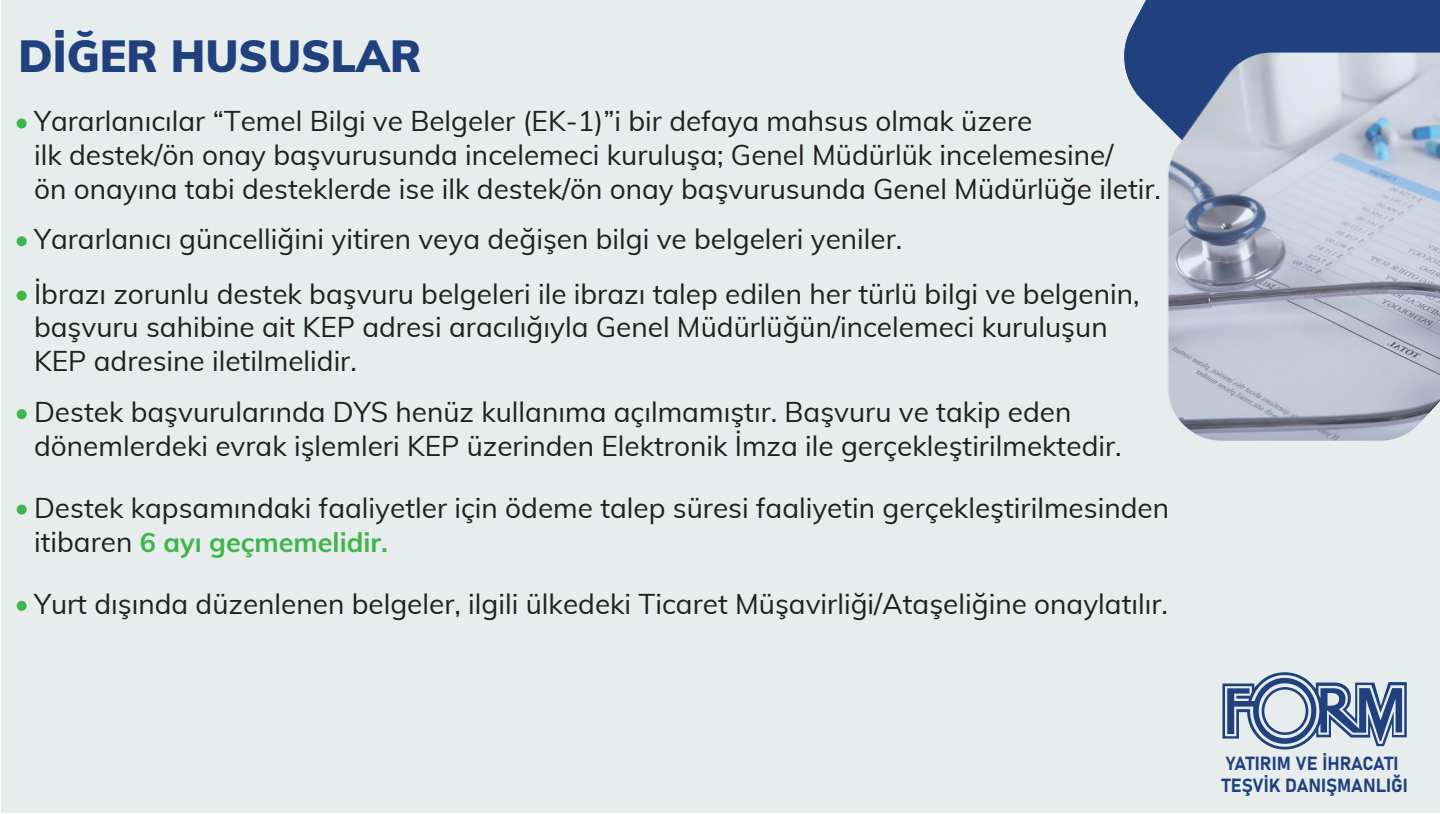
<style>
.page{position:relative;width:1440px;height:814px;background:#fff}
.page>*{position:absolute;margin:0;border:0;box-sizing:border-box;transform-origin:0 0}
.t1{font:900 44px "Muli";color:#20407e}
.t2{font:28px/33.5px "Muli";color:#231f20}
.t3{font:700 27px "Muli";color:#3eb649}
.t4{font:18.8px/22.5px "Bahnschrift";color:#20407e}
.s1{font-weight:400;font-size:28px;color:#231f20}
</style>
<div class="page">
<div style="left:2px;top:0;width:1438px;height:812px;background:#e7eded"></div>
<svg style="left:1124px;top:0;width:316px;height:125px;background:#304d86"></svg>
<div style="left:17px;top:118px;width:10px;height:10px;background:#3eb649;border-radius:50%"></div>
<div style="left:17px;top:409px;width:10px;height:10px;background:#3eb649;border-radius:50%"></div>
<div style="left:17px;top:504px;width:10px;height:10px;background:#3eb649;border-radius:50%"></div>
<div style="left:17px;top:236px;width:10px;height:10px;background:#3eb649;border-radius:50%"></div>
<div style="left:17px;top:290px;width:10px;height:11px;background:#3eb649;border-radius:50%"></div>
<div style="left:17px;top:601px;width:10px;height:10px;background:#3eb649;border-radius:50%"></div>
<svg style="left:1167px;top:53px;width:273px;height:387px;background:#b3bbca"></svg>
<svg style="left:1222px;top:672px;width:185px;height:78px"></svg>
<h1 class="t1" style="left:19px;top:24px;width:405px">DİĞER HUSUSLAR</h1>
<p class="t2" style="left:34px;top:103px;width:1128px">Yararlanıcılar “Temel Bilgi ve Belgeler (EK-1)”i bir defaya mahsus olmak üzere<br>ilk destek/ön onay başvurusunda incelemeci kuruluşa; Genel Müdürlük incelemesine/<br>ön onayına tabi desteklerde ise ilk destek/ön onay başvurusunda Genel Müdürlüğe iletir.</p>
<p class="t2" style="left:34px;top:211px;width:1107px;line-height:54px">Yararlanıcı güncelliğini yitiren veya değişen bilgi ve belgeleri yeniler.<br>İbrazı zorunlu destek başvuru belgeleri ile ibrazı talep edilen her türlü bilgi ve belgenin,</p>
<p class="t2" style="left:34px;top:309px;width:1075px">başvuru sahibine ait KEP adresi aracılığıyla Genel Müdürlüğün/incelemeci kuruluşun<br>KEP adresine iletilmelidir.</p>
<p class="t2" style="left:34px;top:394px;width:1089px">Destek başvurularında DYS henüz kullanıma açılmamıştır. Başvuru ve takip eden dönemlerdeki evrak işlemleri KEP üzerinden Elektronik İmza ile gerçekleştirilmektedir.</p>
<p class="t2" style="left:34px;top:490px;width:1137px">Destek kapsamındaki faaliyetler için ödeme talep süresi faaliyetin gerçekleştirilmesinden</p>
<p class="t3" style="left:34px;top:522px;width:355px"><span class="s1">itibaren</span> 6 ayı geçmemelidir.</p>
<p class="t2" style="left:34px;top:585px;width:1135px">Yurt dışında düzenlenen belgeler, ilgili ülkedeki Ticaret Müşavirliği/Ataşeliğine onaylatılır.</p>
<p class="t4" style="left:1222px;top:750px;width:188px">YATIRIM VE İHRACATI<br>TEŞVİK DANIŞMANLIĞI</p>
</div>
